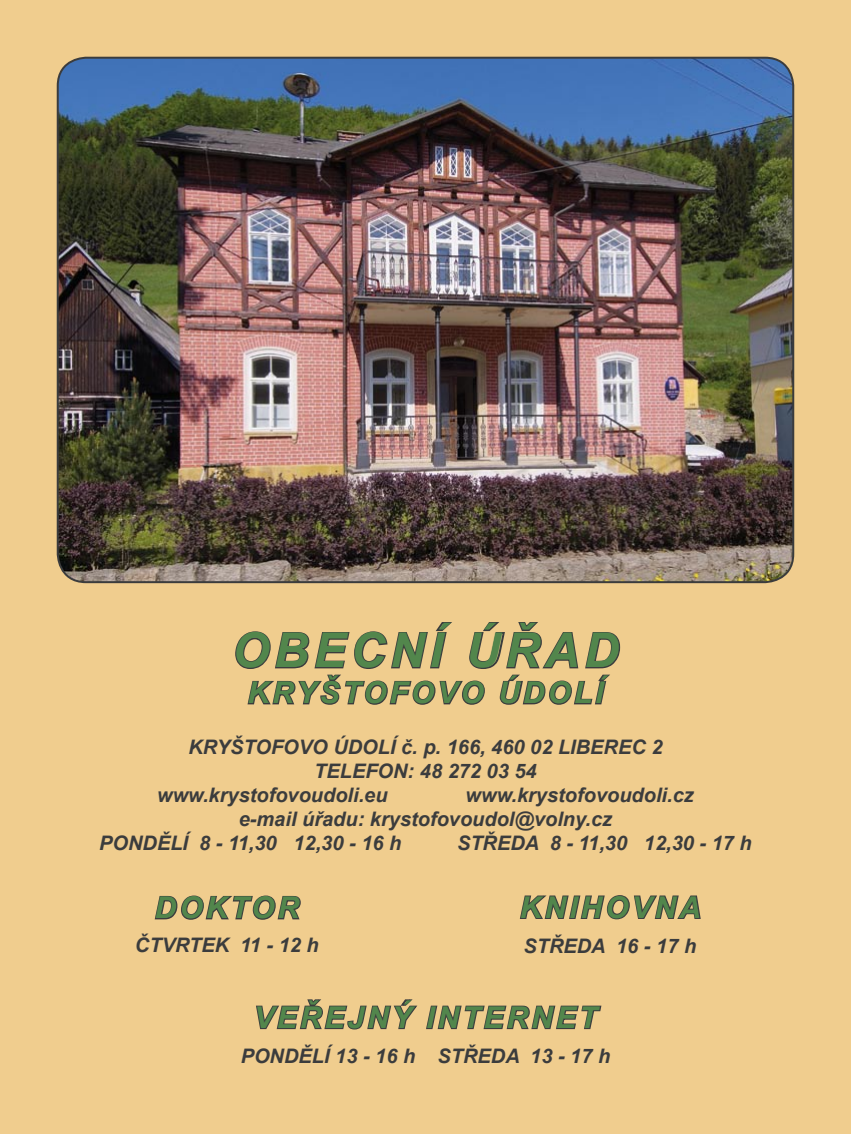
<style>
.page{position:relative;width:851px;height:1134px;background:#fff}
.page>*{position:absolute;margin:0;border:0;box-sizing:border-box;transform-origin:0 0}
.t1{font:italic 700 48px "Arial";letter-spacing:.1em;color:#52864c}
.t2{font:italic 700 30px "Arial";letter-spacing:.1em;color:#52864c}
.t3{font:italic 700 20px "Arial";color:#3b3c3d}
</style>
<div class="page">
<div style="left:0;top:0;width:850px;height:1134px;background:#f0cd8e"></div>
<img style="left:56px;top:56px;width:739px;height:526px">
<svg style="left:235px;top:622px;width:386px;height:83px"></svg>
<svg style="left:519px;top:895px;width:182px;height:25px"></svg>
<svg style="left:154px;top:895px;width:147px;height:25px"></svg>
<svg style="left:256px;top:999px;width:346px;height:31px"></svg>
<p class="t1" style="left:232px;top:619px;width:388px">OBECNÍ ÚŘAD</p>
<p class="t2" style="left:247px;top:673px;width:357px">KRYŠTOFOVO ÚDOLÍ</p>
<p class="t3" style="left:188px;top:734px;width:475px">KRYŠTOFOVO ÚDOLÍ č. p. 166, 460 02 LIBEREC 2</p>
<p class="t3" style="left:314px;top:758px;width:224px">TELEFON: 48 272 03 54</p>
<p class="t3" style="left:157px;top:782px;width:232px">www.krystofovoudoli.eu</p>
<p class="t3" style="left:465px;top:782px;width:230px">www.krystofovoudoli.cz</p>
<p class="t3" style="left:239px;top:806px;width:375px">e-mail úřadu: krystofovoudol@volny.cz</p>
<p class="t3" style="left:99px;top:830px;width:303px">PONDĚLÍ 8 - 11,30 12,30 - 16 h</p>
<p class="t3" style="left:457px;top:830px;width:296px">STŘEDA 8 - 11,30 12,30 - 17 h</p>
<p class="t2" style="left:155px;top:888px;width:146px">DOKTOR</p>
<p class="t3" style="left:135px;top:932px;width:185px">ČTVRTEK 11 - 12 h</p>
<p class="t2" style="left:520px;top:888px;width:182px">KNIHOVNA</p>
<p class="t3" style="left:523px;top:933px;width:174px">STŘEDA 16 - 17 h</p>
<p class="t2" style="left:254px;top:998px;width:345px">VEŘEJNÝ INTERNET</p>
<p class="t3" style="left:241px;top:1043px;width:371px">PONDĚLÍ 13 - 16 h STŘEDA 13 - 17 h</p>
</div>
